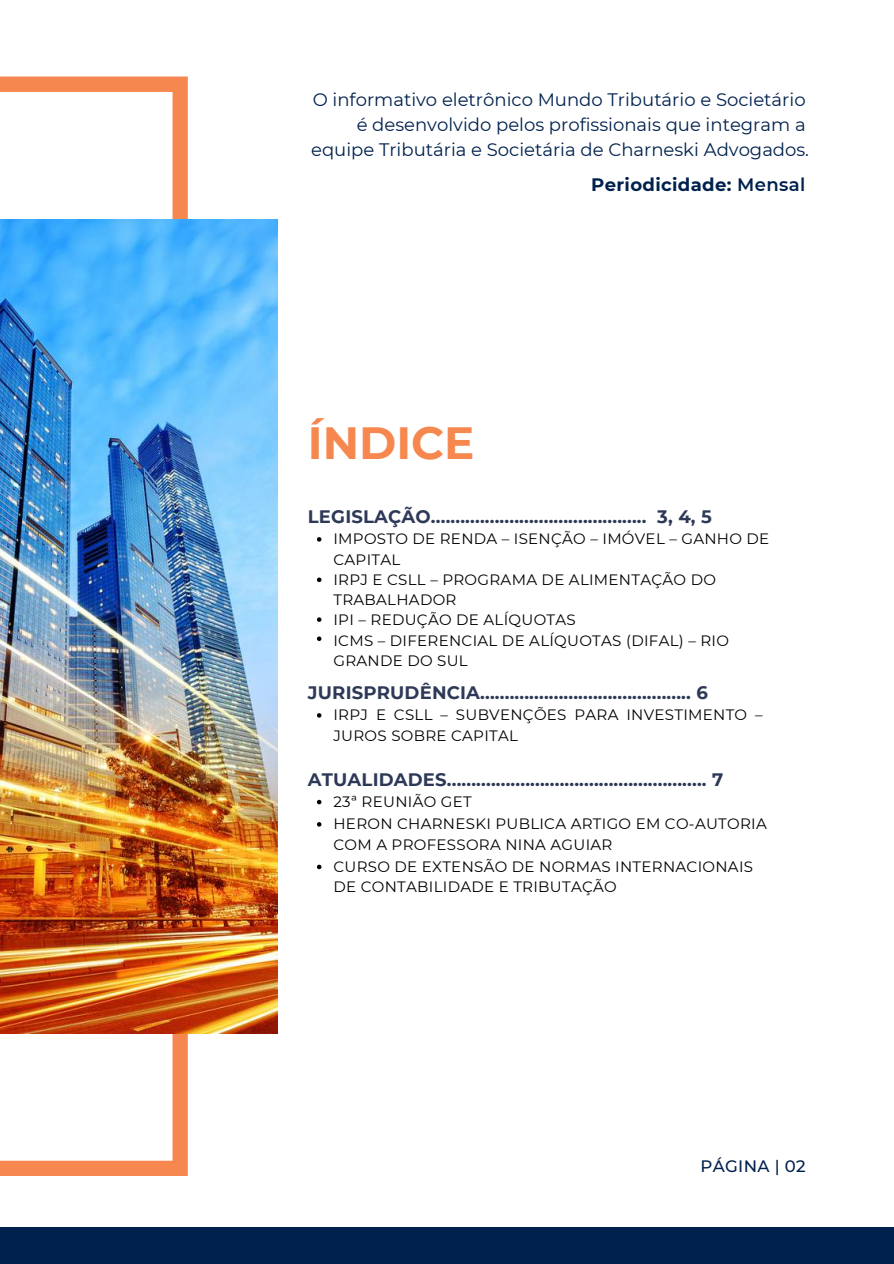
<style>
.page{position:relative;width:894px;height:1264px;background:#fff}
.page>*{position:absolute;margin:0;border:0;box-sizing:border-box;transform-origin:0 0}
.t1{font:700 45px "Montserrat";color:#f5874f}
.t2{font:700 18px "Montserrat";letter-spacing:.01em;color:#2d3957}
.t3{font:18px/24.8px "Montserrat";color:#00214d;text-align:right}
.t4{font:700 18px "Montserrat";letter-spacing:.02em;color:#00214d}
.t5{font:500 16.5px "Montserrat";letter-spacing:.02em;color:#00214d}
.t6{font:15px/20.2px "Montserrat";letter-spacing:.02em;color:#000}
.s1{font-weight:600}
</style>
<div class="page">
<svg style="left:0;top:76px;width:188px;height:1099px"></svg>
<img style="left:0;top:219px;width:277px;height:814px">
<div style="left:0;top:1227px;width:893px;height:36px;background:#00214d"></div>
<svg style="left:317px;top:537px;width:4px;height:4px"></svg>
<svg style="left:317px;top:577px;width:4px;height:5px"></svg>
<svg style="left:317px;top:617px;width:4px;height:5px"></svg>
<svg style="left:317px;top:636px;width:4px;height:5px"></svg>
<svg style="left:317px;top:713px;width:4px;height:4px"></svg>
<svg style="left:317px;top:799px;width:4px;height:5px"></svg>
<svg style="left:317px;top:822px;width:4px;height:4px"></svg>
<svg style="left:317px;top:864px;width:4px;height:5px"></svg>
<p class="t3" style="left:311px;top:87px;width:499px">O informativo eletrônico Mundo Tributário e Societário é desenvolvido pelos profissionais que integram a equipe Tributária e Societária de Charneski Advogados.</p>
<p class="t4" style="left:591px;top:173px;width:215px">Periodicidade: <span class="s1">Mensal</span></p>
<h1 class="t1" style="left:308px;top:415px;width:168px">ÍNDICE</h1>
<p class="t2" style="left:308px;top:506px;width:405px">LEGISLAÇÃO............................................ 3, 4, 5</p>
<p class="t6" style="left:333px;top:528px;width:437px">IMPOSTO DE RENDA – ISENÇÃO – IMÓVEL – GANHO DE<br>CAPITAL<br>IRPJ E CSLL – PROGRAMA DE ALIMENTAÇÃO DO<br>TRABALHADOR<br>IPI – REDUÇÃO DE ALÍQUOTAS<br>ICMS – DIFERENCIAL DE ALÍQUOTAS (DIFAL) – RIO<br>GRANDE DO SUL</p>
<p class="t2" style="left:308px;top:682px;width:401px">JURISPRUDÊNCIA........................................... 6</p>
<p class="t6" style="left:333px;top:704px;width:430px">IRPJ E CSLL – SUBVENÇÕES PARA INVESTIMENTO –<br>JUROS SOBRE CAPITAL</p>
<p class="t2" style="left:308px;top:768px;width:417px">ATUALIDADES..................................................... 7</p>
<p class="t6" style="left:333px;top:790px;width:435px;line-height:22.2px">23ª REUNIÃO GET<br>HERON CHARNESKI PUBLICA ARTIGO EM CO-AUTORIA</p>
<p class="t6" style="left:333px;top:833px;width:421px;line-height:22.2px">COM A PROFESSORA NINA AGUIAR<br>CURSO DE EXTENSÃO DE NORMAS INTERNACIONAIS</p>
<p class="t6" style="left:333px;top:876px;width:285px">DE CONTABILIDADE E TRIBUTAÇÃO</p>
<p class="t5" style="left:700px;top:1155px;width:106px">PÁGINA | 02</p>
</div>
